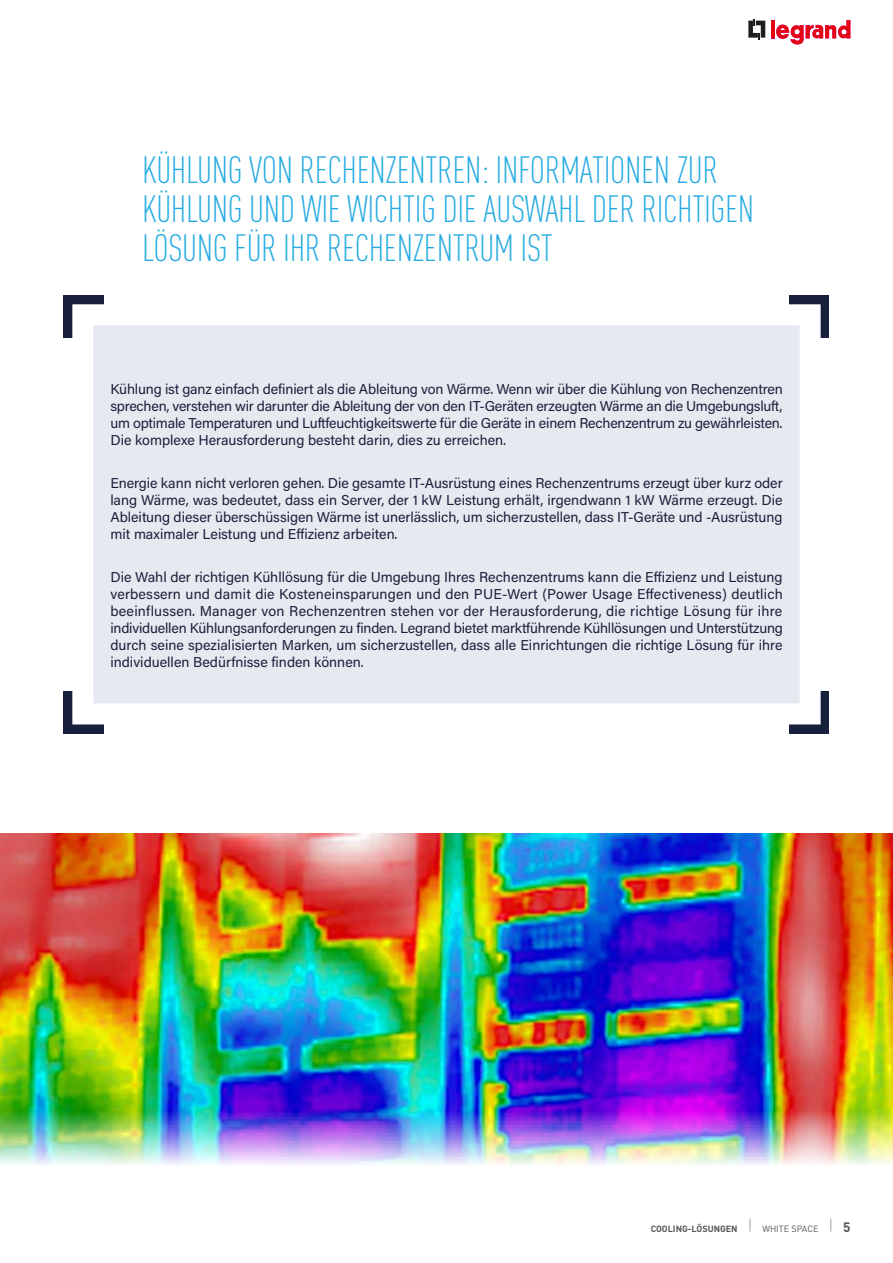
<style>
.page{position:relative;width:893px;height:1263px;background:#fff}
.page>*{position:absolute;margin:0;border:0;box-sizing:border-box;transform-origin:0 0}
.t1{font:300 condensed 37.5px/39px "DIN Pro";letter-spacing:-.01em;color:#24aae2}
.t2{font:14.25px/17.1px "Acumin Pro";color:#19203b;text-align:justify}
.t3{font:700 13.5px "DIN Pro";color:#575756}
.t4{font:700 9px "DIN Pro";color:#575756}
.t5{font:9px "DIN Pro";color:#575756}
</style>
<div class="page">
<svg style="left:750px;top:1219px;width:1px;height:12px"></svg>
<svg style="left:830px;top:1219px;width:1px;height:12px"></svg>
<svg style="left:748px;top:19px;width:17px;height:20px"></svg>
<hr style="left:771px;top:20px;width:4px;height:18px;background:#e30614">
<svg style="left:776px;top:20px;width:74px;height:25px"></svg>
<img style="left:0;top:833px;width:893px;height:332px">
<svg style="left:63px;top:295px;width:766px;height:439px"></svg>
<h1 class="t1" style="left:142px;top:148px;width:614px">KÜHLUNG VON RECHENZENTREN: INFORMATIONEN ZUR<br>KÜHLUNG UND WIE WICHTIG DIE AUSWAHL DER RICHTIGEN<br>LÖSUNG FÜR IHR RECHENZENTRUM IST</h1>
<p class="t2" style="left:110px;top:379px;width:674px">Kühlung ist ganz einfach definiert als die Ableitung von Wärme. Wenn wir über die Kühlung von Rechenzentren sprechen, verstehen wir darunter die Ableitung der von den IT-Geräten erzeugten Wärme an die Umgebungsluft, um optimale Temperaturen und Luftfeuchtigkeitswerte für die Geräte in einem Rechenzentrum zu gewährleisten.<br>Die komplexe Herausforderung besteht darin, dies zu erreichen.</p>
<p class="t2" style="left:110px;top:473px;width:674px">Energie kann nicht verloren gehen. Die gesamte IT-Ausrüstung eines Rechenzentrums erzeugt über kurz oder lang Wärme, was bedeutet, dass ein Server, der 1 kW Leistung erhält, irgendwann 1 kW Wärme erzeugt. Die Ableitung dieser überschüssigen Wärme ist unerlässlich, um sicherzustellen, dass IT-Geräte und -Ausrüstung mit maximaler Leistung und Effizienz arbeiten.</p>
<p class="t2" style="left:110px;top:567px;width:674px">Die Wahl der richtigen Kühllösung für die Umgebung Ihres Rechenzentrums kann die Effizienz und Leistung verbessern und damit die Kosteneinsparungen und den PUE-Wert (Power Usage Effectiveness) deutlich beeinflussen. Manager von Rechenzentren stehen vor der Herausforderung, die richtige Lösung für ihre individuellen Kühlungsanforderungen zu finden. Legrand bietet marktführende Kühllösungen und Unterstützung durch seine spezialisierten Marken, um sicherzustellen, dass alle Einrichtungen die richtige Lösung für ihre individuellen Bedürfnisse finden können.</p>
<p class="t4" style="left:651px;top:1222px;width:88px">COOLING-LÖSUNGEN</p>
<p class="t5" style="left:762px;top:1221px;width:58px">WHITE SPACE</p>
<p class="t3" style="left:843px;top:1217px;width:9px">5</p>
</div>
